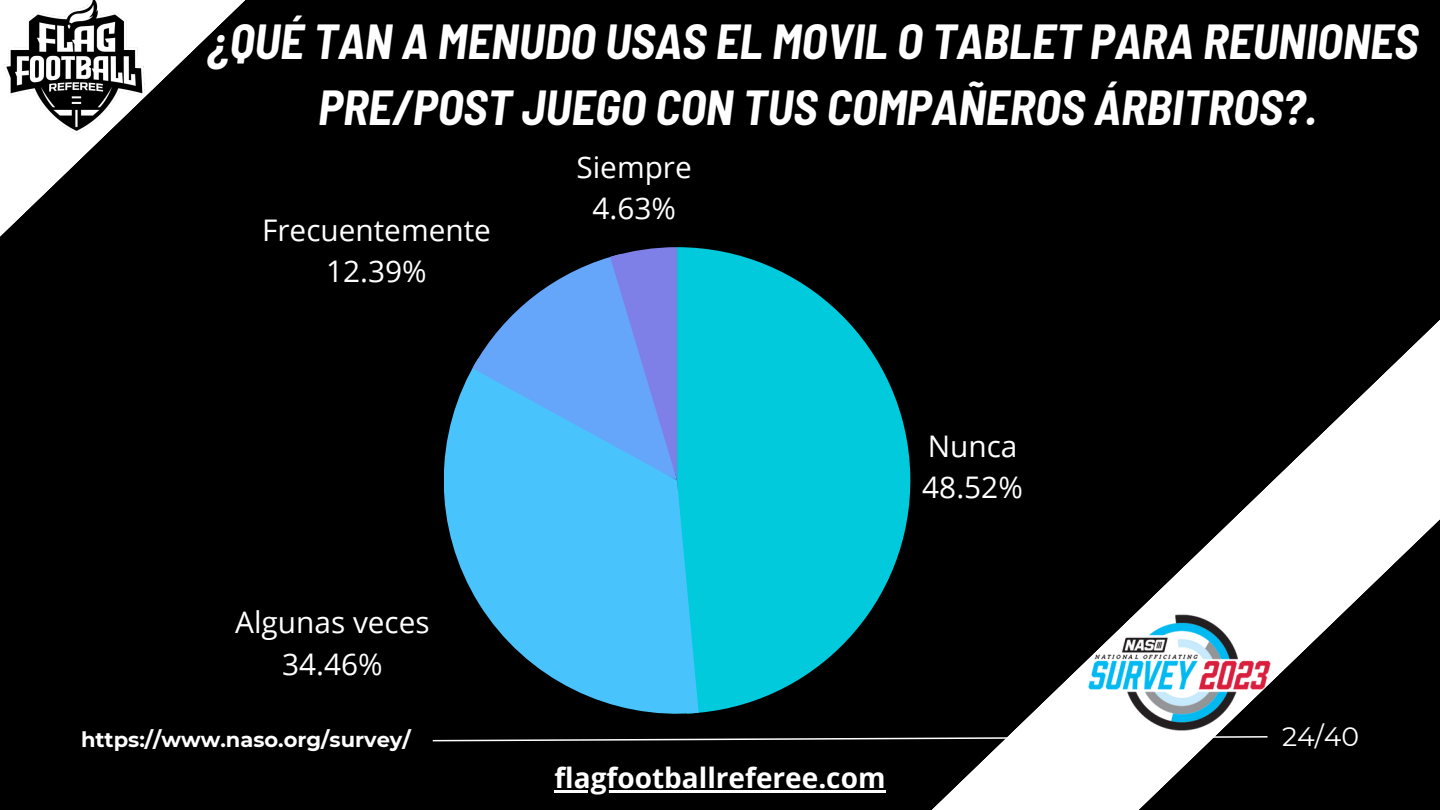
<style>
.page{position:relative;width:1440px;height:810px;background:#000}
.page>*{position:absolute;margin:0;border:0;box-sizing:border-box;transform-origin:0 0}
.t1{font:italic 700 semi-condensed 48.1px/66.8px "Barlow";color:#fff;text-align:center}
.t2{font:29.8px "Open Sans";color:#fff}
.t3{font:700 28px "Open Sans";color:#fff}
.t4{font:26.7px "Montserrat";color:#fff}
.t5{font:700 21px "Montserrat";color:#fff}
</style>
<div class="page">
<svg style="left:679px;top:320px;width:761px;height:490px"></svg>
<svg style="left:432px;top:735px;width:837px;height:7px"></svg>
<svg style="left:0;top:0;width:245px;height:237px"></svg>
<img style="left:0;top:0;width:148px;height:137px">
<svg style="left:677px;top:247px;width:233px;height:467px;fill:#00cadc"></svg>
<svg style="left:444px;top:358px;width:255px;height:356px;fill:#49c3fb"></svg>
<svg style="left:472px;top:247px;width:205px;height:233px"></svg>
<img style="left:1086px;top:605px;width:189px;height:132px">
<hr style="left:554px;top:790px;width:332px;height:2px;background:#fff">
<p class="t1" style="left:207px;top:6px;width:1213px">¿QUÉ TAN A MENUDO USAS EL MOVIL O TABLET PARA REUNIONES<br>PRE/POST JUEGO CON TUS COMPAÑEROS ÁRBITROS?.</p>
<p class="t2" style="left:262px;top:209px;width:230px">Frecuentemente</p>
<p class="t2" style="left:326px;top:250px;width:102px">12.39%</p>
<p class="t2" style="left:235px;top:601px;width:196px">Algunas veces</p>
<p class="t2" style="left:282px;top:643px;width:102px">34.46%</p>
<p class="t5" style="left:81px;top:727px;width:331px">https://www.naso.org/survey/</p>
<p class="t2" style="left:576px;top:146px;width:117px">Siempre</p>
<p class="t2" style="left:592px;top:188px;width:85px">4.63%</p>
<p class="t2" style="left:928px;top:425px;width:91px">Nunca</p>
<p class="t2" style="left:922px;top:467px;width:102px">48.52%</p>
<p class="t3" style="left:554px;top:759px;width:333px">flagfootballreferee.com</p>
<p class="t4" style="left:1282px;top:720px;width:78px">24/40</p>
</div>
